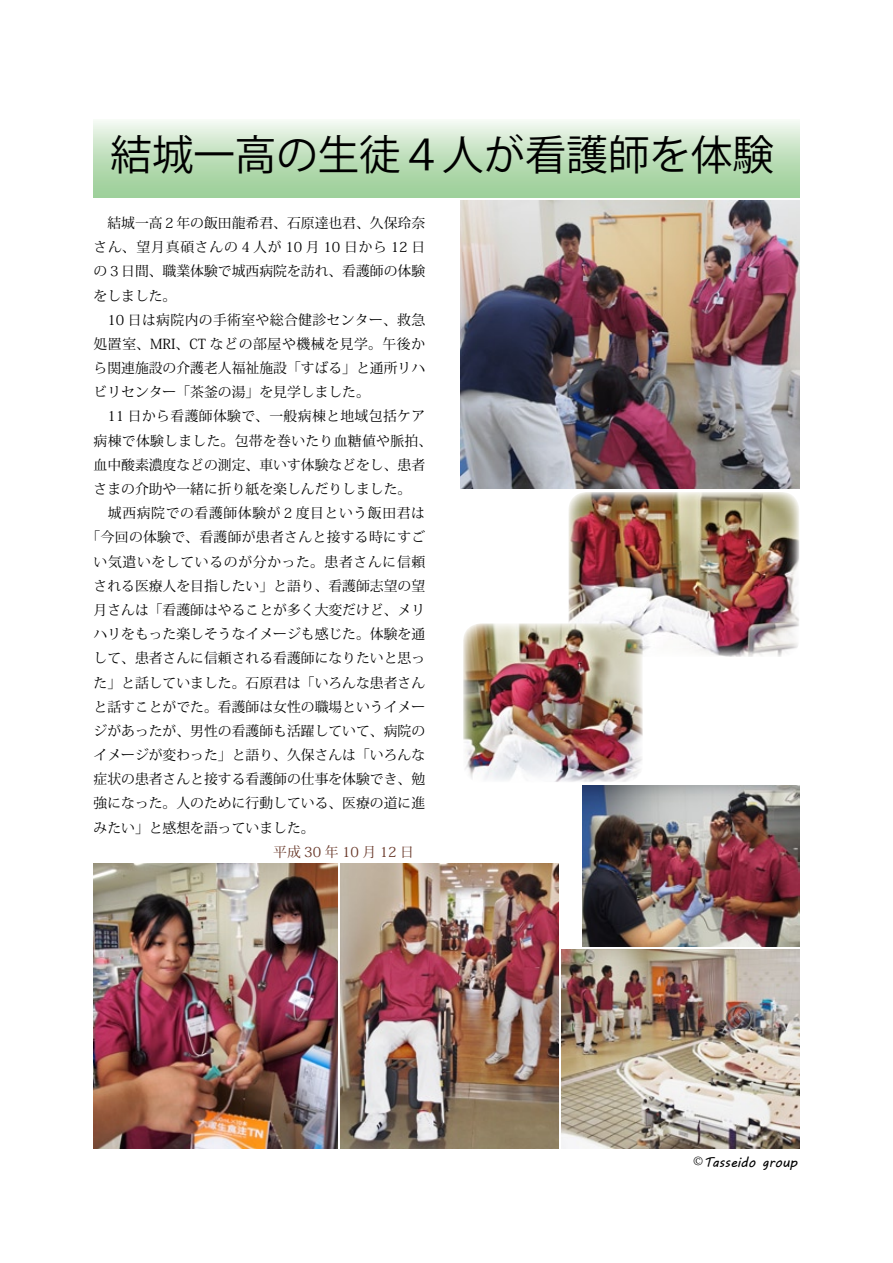
<style>
.page{position:relative;width:893px;height:1263px;background:#fff}
.page>*{position:absolute;margin:0;border:0;box-sizing:border-box;transform-origin:0 0}
.t1{font:41.4px "Koz Go Std";color:#000}
.t2{font:13.8px "Koz Min Pro";color:#000}
.t3{font:13.8px "Koz Min Pro";letter-spacing:.025em;color:#000}
.t4{font:13.8px "Koz Min Pro";letter-spacing:.045em;color:#000}
.t5{font:13.8px "Koz Min Pro";letter-spacing:.055em;color:#000}
.t6{font:13.8px "Koz Min Pro";letter-spacing:.05em;color:#000}
.t7{font:13.8px "MV Boli";color:#000}
.s1{font-family:"Koz Min Pro"}
</style>
<div class="page">
<div style="left:94px;top:119px;width:705px;height:79px;background:linear-gradient(to bottom,#eff6ed,#94cb8f)"></div>
<img style="left:94px;top:864px;width:243px;height:285px">
<img style="left:461px;top:201px;width:338px;height:288px">
<img style="left:568px;top:492px;width:231px;height:165px;border-radius:18px">
<img style="left:463px;top:623px;width:180px;height:159px;border-radius:18px">
<img style="left:341px;top:863px;width:217px;height:286px">
<img style="left:561px;top:950px;width:238px;height:199px">
<img style="left:582px;top:785px;width:217px;height:162px">
<h1 class="t1" style="left:111px;top:130px;width:665px">結城一高の生徒４人が看護師を体験</h1>
<p class="t2" style="left:94px;top:213px;width:333px">　結城一高２年の飯田龍希君、石原達也君、久保玲奈</p>
<p class="t5" style="left:94px;top:237px;width:333px">さん、望月真碩さんの４人が 10 月 10 日から 12 日</p>
<p class="t2" style="left:94px;top:261px;width:333px">の３日間、職業体験で城西病院を訪れ、看護師の体験</p>
<p class="t2" style="left:94px;top:286px;width:84px">をしました。</p>
<p class="t3" style="left:94px;top:310px;width:333px">　10 日は病院内の手術室や総合健診センター、救急</p>
<p class="t4" style="left:94px;top:334px;width:333px">処置室、MRI、CT などの部屋や機械を見学。午後か</p>
<p class="t2" style="left:94px;top:358px;width:333px">ら関連施設の介護老人福祉施設「すばる」と通所リハ</p>
<p class="t2" style="left:94px;top:382px;width:278px">ビリセンター「茶釜の湯」を見学しました。</p>
<p class="t3" style="left:94px;top:407px;width:333px">　11 日から看護師体験で、一般病棟と地域包括ケア</p>
<p class="t3" style="left:94px;top:431px;width:340px">病棟で体験しました。包帯を巻いたり血糖値や脈拍、</p>
<p class="t2" style="left:94px;top:455px;width:333px">血中酸素濃度などの測定、車いす体験などをし、患者</p>
<p class="t2" style="left:94px;top:479px;width:319px">さまの介助や一緒に折り紙を楽しんだりしました。</p>
<p class="t4" style="left:94px;top:503px;width:333px">　城西病院での看護師体験が２度目という飯田君は</p>
<p class="t3" style="left:87px;top:527px;width:340px">「今回の体験で、看護師が患者さんと接する時にすご</p>
<p class="t6" style="left:94px;top:552px;width:333px">い気遣いをしているのが分かった。患者さんに信頼</p>
<p class="t2" style="left:94px;top:576px;width:333px">される医療人を目指したい」と語り、看護師志望の望</p>
<p class="t2" style="left:94px;top:600px;width:333px">月さんは「看護師はやることが多く大変だけど、メリ</p>
<p class="t2" style="left:94px;top:624px;width:333px">ハリをもった楽しそうなイメージも感じた。体験を通</p>
<p class="t2" style="left:94px;top:648px;width:333px">して、患者さんに信頼される看護師になりたいと思っ</p>
<p class="t2" style="left:94px;top:673px;width:333px">た」と話していました。石原君は「いろんな患者さん</p>
<p class="t2" style="left:94px;top:697px;width:333px">と話すことがでた。看護師は女性の職場というイメー</p>
<p class="t2" style="left:94px;top:721px;width:333px">ジがあったが、男性の看護師も活躍していて、病院の</p>
<p class="t2" style="left:94px;top:745px;width:333px">イメージが変わった」と語り、久保さんは「いろんな</p>
<p class="t2" style="left:94px;top:769px;width:333px">症状の患者さんと接する看護師の仕事を体験でき、勉</p>
<p class="t2" style="left:94px;top:794px;width:333px">強になった。人のために行動している、医療の道に進</p>
<p class="t2" style="left:94px;top:818px;width:223px">みたい」と感想を語っていました。</p>
<p class="t7" style="left:693px;top:1153px;width:64px"><span class="s1">©</span>Tasseido</p>
<p class="t7" style="left:762px;top:1153px;width:37px">group</p>
</div>
